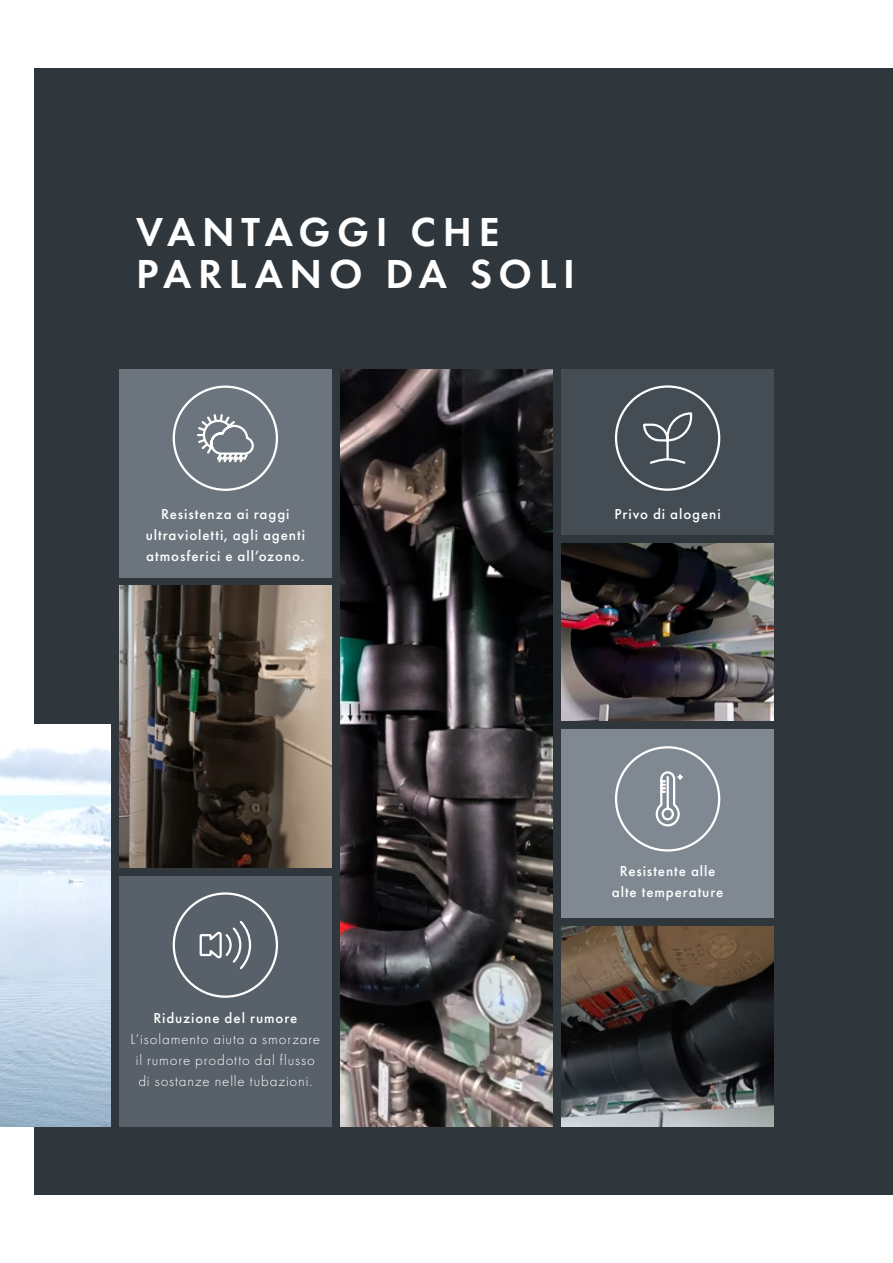
<style>
.page{position:relative;width:893px;height:1263px;background:#fff}
.page>*{position:absolute;margin:0;border:0;box-sizing:border-box;transform-origin:0 0}
.t1{font:600 42px/42px "Futura PT";letter-spacing:.155em;color:#fff}
.t2{font:500 15px/21px "Futura PT";letter-spacing:.06em;color:#fff;text-align:center}
.t3{font:300 15px/21px "Futura PT";letter-spacing:.055em;color:#fff;text-align:center}
</style>
<div class="page">
<div style="left:34px;top:68px;width:859px;height:1127px;background:#2f373d"></div>
<img style="left:0;top:724px;width:111px;height:403px">
<img style="left:561px;top:543px;width:213px;height:178px">
<img style="left:561px;top:927px;width:213px;height:200px">
<img style="left:119px;top:586px;width:213px;height:282px">
<div style="left:119px;top:369px;width:213px;height:208px;background:#6c757e"></div>
<div style="left:173px;top:385px;width:105px;height:106px;border:2px solid #fff;border-radius:50%"></div>
<svg style="left:197px;top:414px;width:57px;height:49px"></svg>
<div style="left:561px;top:729px;width:213px;height:188px;background:#808992"></div>
<div style="left:615px;top:746px;width:105px;height:105px;border:2px solid #fff;border-radius:50%"></div>
<svg style="left:655px;top:771px;width:28px;height:56px"></svg>
<div style="left:119px;top:876px;width:213px;height:251px;background:#586169"></div>
<div style="left:173px;top:892px;width:105px;height:106px;border:2px solid #fff;border-radius:50%"></div>
<svg style="left:199px;top:921px;width:53px;height:49px"></svg>
<div style="left:561px;top:369px;width:213px;height:166px;background:#444c54"></div>
<div style="left:615px;top:385px;width:105px;height:106px;border:2px solid #fff;border-radius:50%"></div>
<svg style="left:643px;top:412px;width:50px;height:52px"></svg>
<img style="left:340px;top:369px;width:213px;height:758px">
<h1 class="t1" style="left:136px;top:211px;width:440px">VANTAGGI CHE<br>PARLANO DA SOLI</h1>
<p class="t2" style="left:146px;top:504px;width:161px">Resistenza ai raggi ultravioletti, agli agenti atmosferici e all’ozono.</p>
<p class="t2" style="left:614px;top:504px;width:108px">Privo di alogeni</p>
<p class="t2" style="left:153px;top:1008px;width:146px">Riduzione del rumore</p>
<p class="t3" style="left:131px;top:1029px;width:191px">L‘isolamento aiuta a smorzare il rumore prodotto dal flusso di sostanze nelle tubazioni.</p>
<p class="t2" style="left:612px;top:861px;width:113px">Resistente alle alte temperature</p>
</div>
